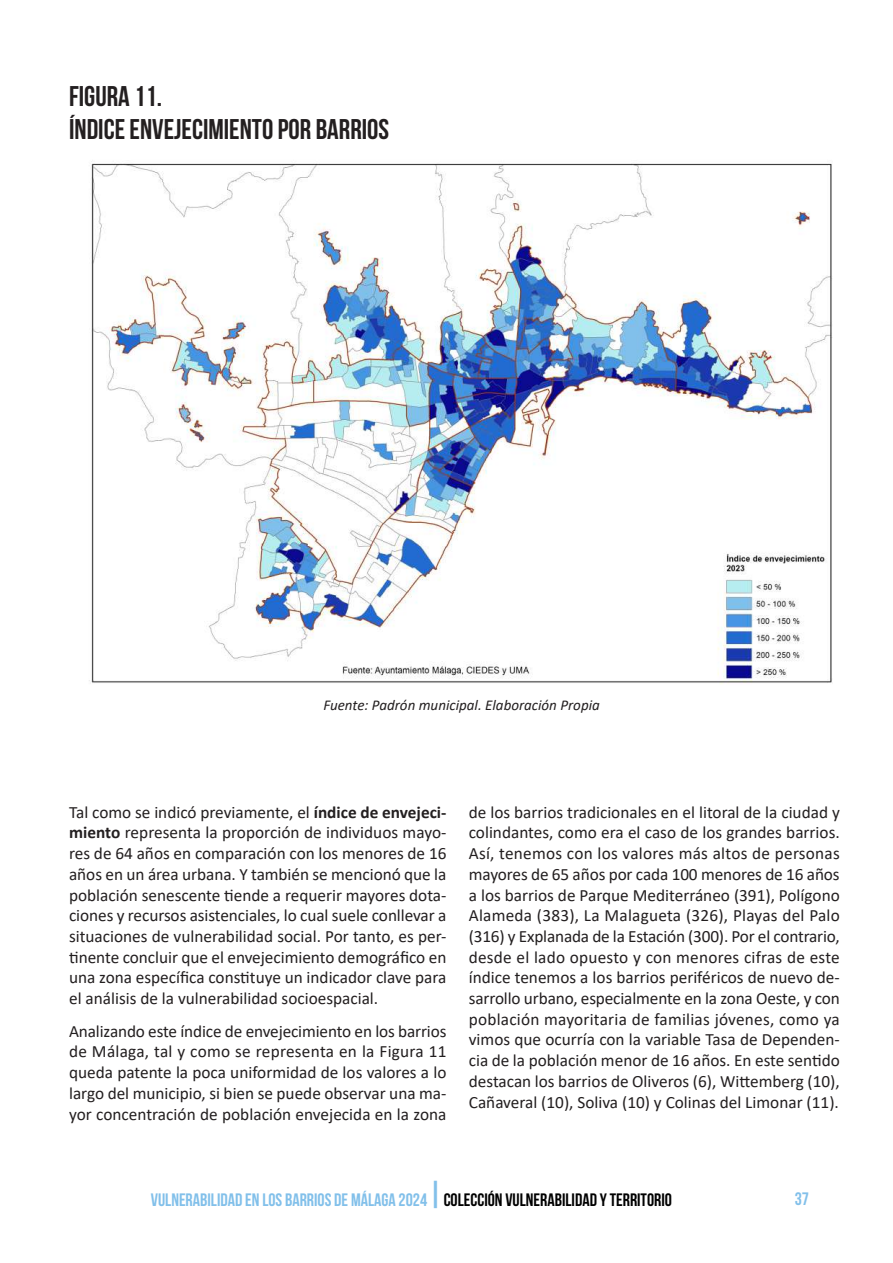
<style>
.page{position:relative;width:893px;height:1263px;background:#fff}
.page>*{position:absolute;margin:0;border:0;box-sizing:border-box;transform-origin:0 0}
.t1{font:28.5px/33px "Bebas Neue";color:#231f20}
.t2{font:18px "Bebas Neue";color:#82c0ea}
.t3{font:17.25px/20.7px "Calibri";color:#231f20;text-align:justify}
.t4{font:italic 15px "Calibri";color:#231f20}
.s1{font-weight:700}
.s2{font-size:33px}
.s3{color:#000}
</style>
<div class="page">
<img style="left:89px;top:161px;width:744px;height:523px">
<h1 class="t1" style="left:69px;top:80px;width:322px">FIGURA 11.<br>ÍNDICE ENVEJECIMIENTO POR BARRIOS</h1>
<p class="t4" style="left:323px;top:694px;width:278px">Fuente: Padrón municipal. Elaboración Propia</p>
<p class="t3" style="left:69px;top:801px;width:379px">Tal como se indicó previamente, el <span class="s1">índice de envejeci&shy;miento</span> representa la proporción de individuos mayo&shy;res de 64 años en comparación con los menores de 16 años en un área urbana. Y también se mencionó que la población senescente tiende a requerir mayores dota&shy;ciones y recursos asistenciales, lo cual suele conllevar a situaciones de vulnerabilidad social. Por tanto, es per&shy;tinente concluir que el envejecimiento demográfico en una zona específica constituye un indicador clave para el análisis de la vulnerabilidad socioespacial.</p>
<p class="t3" style="left:69px;top:1020px;width:379px">Analizando este índice de envejecimiento en los barrios de Málaga, tal y como se representa en la Figura 11 queda patente la poca uniformidad de los valores a lo largo del municipio, si bien se puede observar una ma&shy;yor concentración de población envejecida en la zona</p>
<p class="t3" style="left:469px;top:801px;width:373px">de los barrios tradicionales en el litoral de la ciudad y colindantes, como era el caso de los grandes barrios.<br>Así, tenemos con los valores más altos de personas mayores de 65 años por cada 100 menores de 16 años a los barrios de Parque Mediterráneo (391), Polígono Alameda (383), La Malagueta (326), Playas del Palo (316) y Explanada de la Estación (300). Por el contrario, desde el lado opuesto y con menores cifras de este índice tenemos a los barrios periféricos de nuevo de&shy;sarrollo urbano, especialmente en la zona Oeste, y con población mayoritaria de familias jóvenes, como ya vimos que ocurría con la variable Tasa de Dependen&shy;cia de la población menor de 16 años. En este sentido destacan los barrios de Oliveros (6), Wittemberg (10), Cañaveral (10), Soliva (10) y Colinas del Limonar (11).</p>
<p class="t2" style="left:151px;top:1190px;width:523px">VULNERABILIDAD EN LOS BARRIOS DE MÁLAGA 2024<span class="s2">|</span><span class="s3">COLECCIÓN VULNERABILIDAD Y TERRITORIO</span></p>
<p class="t2" style="left:795px;top:1189px;width:16px">37</p>
</div>
